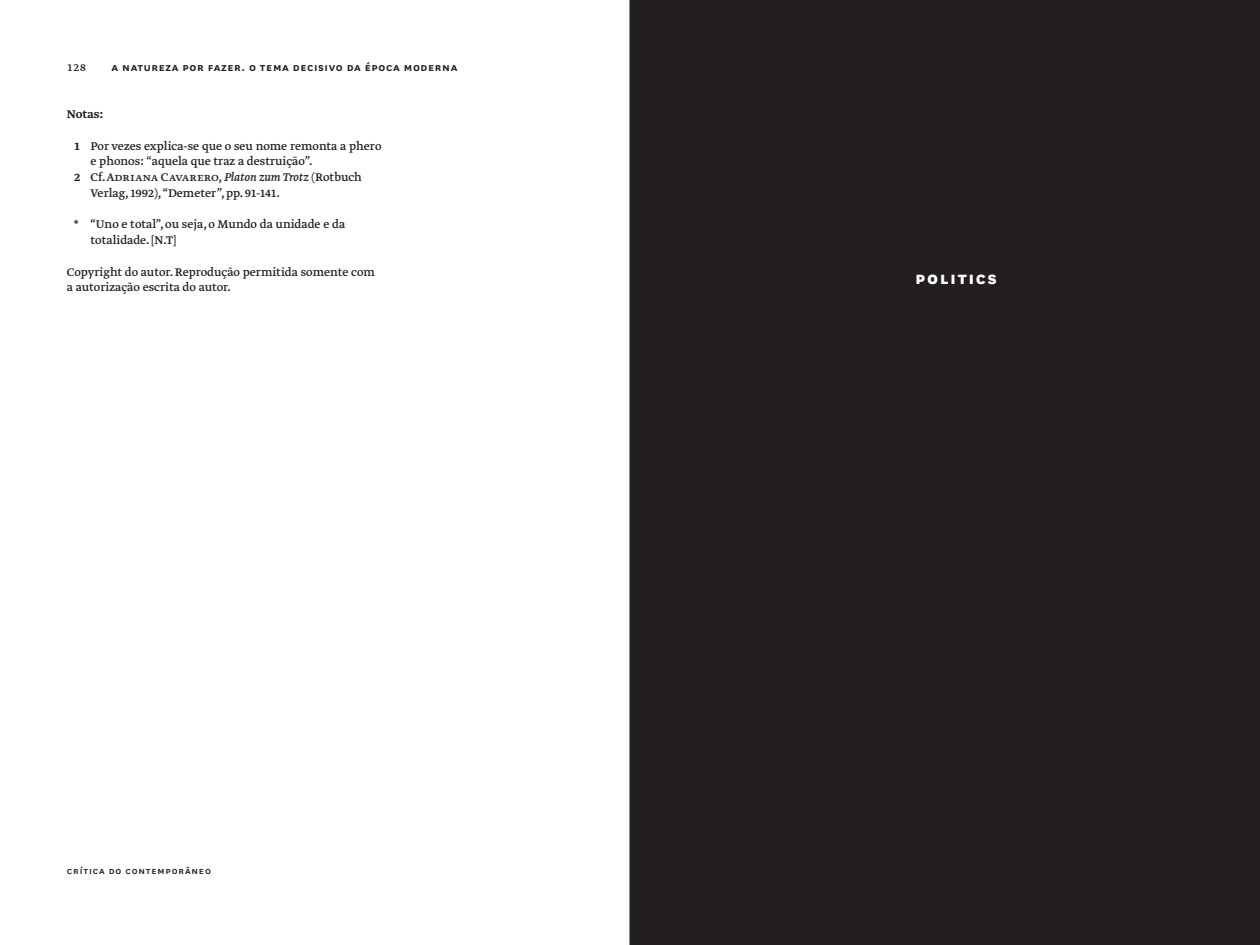
<style>
.page{position:relative;width:1260px;height:945px;background:#fff}
.page>*{position:absolute;margin:0;border:0;box-sizing:border-box;transform-origin:0 0}
.t1{font:800 19.25px "National";letter-spacing:.08em;color:#fff}
.t2{font:13.12px/15.8px "Greta Text Regular Plus";color:#231f20}
.t3{font:13.12px "Greta Text Medium Plus";color:#231f20}
.t4{font:600 12.25px "National";letter-spacing:.05em;color:#231f20}
.t5{font:12.25px "Greta Text";color:#231f20}
.t6{font:500 10.5px "National";letter-spacing:.08em;color:#231f20}
.s1{font-family:"Greta Text Medium Plus";color:#fff}
.s2{font-family:"Greta Text Medium Plus"}
.s3{font-family:"Greta Text Regular Italic Plus"}
</style>
<div class="page">
<div style="left:630px;top:0;width:630px;height:945px;background:#231f20"></div>
<p class="t5" style="left:67px;top:60px;width:21px">128</p>
<p class="t4" style="left:112px;top:59px;width:347px">a natureza por fazer. o tema decisivo da época moderna</p>
<p class="t3" style="left:67px;top:106px;width:38px">Notas:</p>
<p class="t2" style="left:67px;top:138px;width:316px"><span class="s1">0</span><span class="s2">1</span> Por vezes explica-‑ se que o seu nome remonta a phero</p>
<p class="t2" style="left:91px;top:154px;width:223px">e phonos: “aquela que traz a destruição”.</p>
<p class="t2" style="left:67px;top:170px;width:297px"><span class="s1">0</span><span class="s2">2</span> Cf. Adriana Cavarero, <span class="s3">Platon zum Trotz</span> (Rotbuch</p>
<p class="t2" style="left:91px;top:186px;width:191px">Verlag, 1992), “Demeter”, pp. 91-‑141.</p>
<p class="t2" style="left:91px;top:217px;width:256px;text-indent:-24px"><span class="s1">0</span><span class="s2">*</span> “Uno e total”, ou seja, o Mundo da unidade e da totalidade. [N.T]</p>
<p class="t2" style="left:67px;top:264px;width:309px">Copyright do autor. Reprodução permitida somente com a autorização escrita do autor.</p>
<p class="t6" style="left:67px;top:864px;width:146px">crítica do contemporâneo</p>
<h1 class="t1" style="left:915px;top:264px;width:83px">politics</h1>
</div>
